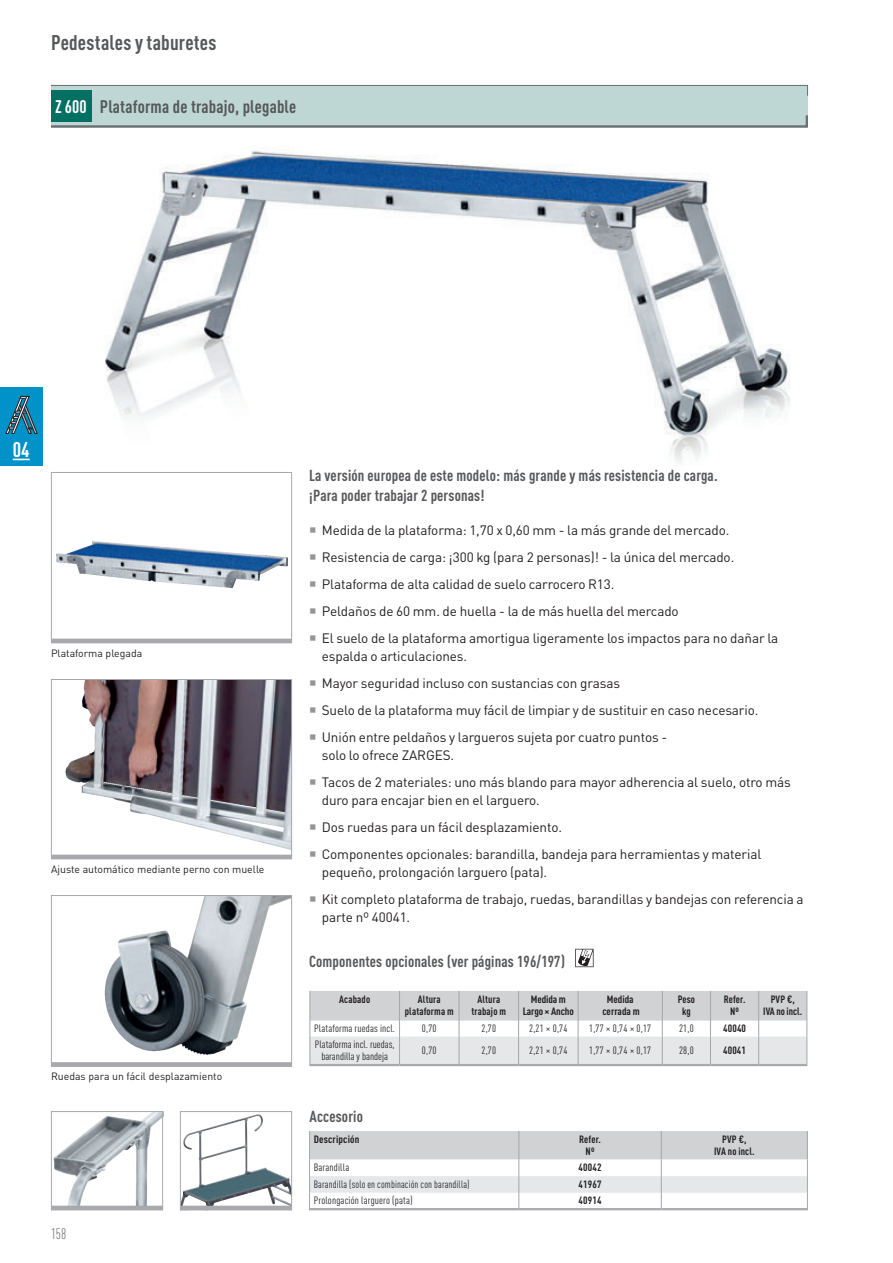
<style>
.page{position:relative;width:893px;height:1263px;background:#fff}
.page>*{position:absolute;margin:0;border:0;box-sizing:border-box;transform-origin:0 0}
.t1{font:700 condensed 21px "DIN Pro";letter-spacing:.01em;color:#57585a}
.t2{font:700 condensed 21px "DIN Pro";color:#fff}
.t3{font:700 condensed 18px "DIN Pro";letter-spacing:.01em;color:#57585a}
.t4{font:700 condensed 18px "DIN Pro";color:#fff}
.t5{font:700 condensed 15.75px/20.2px "DIN Pro";letter-spacing:.01em;color:#57585a}
.t6{font:300 condensed 15px "DIN Pro";color:#57585a}
.t7{font:13.5px/27px "DIN Pro Regular Zarges";letter-spacing:-.01em;color:#231f20}
.t8{font:condensed 10.5px/12px "DIN Pro";letter-spacing:.015em;color:#231f20;text-align:center;scale:1.06 1}
.t9{font:700 condensed 10.5px/12px "DIN Pro";letter-spacing:.015em;color:#231f20;text-align:center}
.t10{font:10.5px "DIN Pro Regular Zarges";color:#231f20}
.t11{font:700 condensed 10.5px/12px "DIN Pro";letter-spacing:.015em;color:#231f20;text-align:center;scale:1.06 1}
.t12{font:condensed 10.5px "DIN Pro";letter-spacing:.015em;color:#231f20}
.t13{font:700 condensed 10.5px/12px "DIN Pro";letter-spacing:-.01em;color:#231f20;text-align:center;scale:1.06 1}
.t14{font:4.65px "Myriad";color:#231f20}
</style>
<div class="page">
<img style="left:105px;top:151px;width:685px;height:312px">
<div style="left:51px;top:85px;width:757px;height:42px;background:#bed7d4"></div>
<svg style="left:51px;top:85px;width:757px;height:11px"></svg>
<svg style="left:51px;top:113px;width:757px;height:15px"></svg>
<svg style="left:575px;top:949px;width:19px;height:18px"></svg>
<div style="left:51px;top:90px;width:40px;height:31px;background:#007063"></div>
<img style="left:182px;top:1114px;width:108px;height:92px">
<div style="left:180px;top:1111px;width:112px;height:99px;border:1px solid #a8a9ad"></div>
<hr style="left:180px;top:1206px;width:112px;height:4px;background:#a8a9ad">
<img style="left:53px;top:1113px;width:108px;height:93px">
<div style="left:51px;top:1111px;width:112px;height:99px;border:1px solid #a8a9ad"></div>
<hr style="left:51px;top:1206px;width:112px;height:4px;background:#a8a9ad">
<img style="left:56px;top:541px;width:232px;height:48px">
<div style="left:51px;top:472px;width:241px;height:171px;border:1px solid #a8a9ad"></div>
<hr style="left:51px;top:639px;width:241px;height:4px;background:#a8a9ad">
<img style="left:53px;top:681px;width:237px;height:174px">
<div style="left:51px;top:679px;width:241px;height:180px;border:1px solid #a8a9ad"></div>
<hr style="left:51px;top:855px;width:241px;height:4px;background:#a8a9ad">
<div style="left:51px;top:1062px;width:241px;height:5px;background:#a8a9ad"></div>
<img style="left:70px;top:897px;width:220px;height:166px">
<div style="left:51px;top:895px;width:241px;height:171px;border:1px solid #a8a9ad"></div>
<svg style="left:309px;top:1131px;width:499px;height:77px"></svg>
<hr style="left:309px;top:1208px;width:210px;height:2px;background:#a8a9ad">
<hr style="left:519px;top:1208px;width:142px;height:2px;background:#a8a9ad">
<hr style="left:661px;top:1208px;width:147px;height:2px;background:#a8a9ad">
<svg style="left:309px;top:991px;width:498px;height:73px"></svg>
<hr style="left:309px;top:1064px;width:90px;height:2px;background:#a8a9ad">
<hr style="left:399px;top:1064px;width:60px;height:2px;background:#a8a9ad">
<hr style="left:459px;top:1064px;width:60px;height:2px;background:#a8a9ad">
<hr style="left:519px;top:1064px;width:59px;height:2px;background:#a8a9ad">
<hr style="left:578px;top:1064px;width:84px;height:2px;background:#a8a9ad">
<hr style="left:662px;top:1064px;width:48px;height:2px;background:#a8a9ad">
<hr style="left:710px;top:1064px;width:49px;height:2px;background:#a8a9ad">
<hr style="left:759px;top:1064px;width:48px;height:2px;background:#a8a9ad">
<div style="left:0;top:387px;width:43px;height:79px;background:#0092c8"></div>
<svg style="left:13px;top:459px;width:17px;height:1px"></svg>
<svg style="left:5px;top:396px;width:33px;height:38px"></svg>
<p class="t1" style="left:51px;top:30px;width:167px">Pedestales y taburetes</p>
<p class="t4" style="left:55px;top:96px;width:33px">Z 600</p>
<p class="t3" style="left:100px;top:96px;width:198px">Plataforma de trabajo, plegable</p>
<p class="t2" style="left:13px;top:437px;width:18px">04</p>
<p class="t10" style="left:51px;top:646px;width:93px">Plataforma plegada</p>
<p class="t10" style="left:51px;top:862px;width:215px">Ajuste automático mediante perno con muelle</p>
<p class="t10" style="left:51px;top:1070px;width:173px">Ruedas para un fácil desplazamiento</p>
<p class="t6" style="left:51px;top:1225px;width:17px">158</p>
<p class="t5" style="left:309px;top:465px;width:410px">La versión europea de este modelo: más grande y más resistencia de carga. ¡Para poder trabajar 2 personas!</p>
<p class="t7" style="left:322px;top:516px;width:458px">Medida de la plataforma: 1,70 x 0,60 mm - la más grande del mercado.<br>Resistencia de carga: ¡300 kg (para 2 personas)! - la única del mercado.<br>Plataforma de alta calidad de suelo carrocero R13.<br>Peldaños de 60 mm. de huella - la de más huella del mercado<br>El suelo de la plataforma amortigua ligeramente los impactos para no dañar la</p>
<p class="t7" style="left:322px;top:642px;width:438px">espalda o articulaciones.<br>Mayor seguridad incluso con sustancias con grasas<br>Suelo de la plataforma muy fácil de limpiar y de sustituir en caso necesario.<br>Unión entre peldaños y largueros sujeta por cuatro puntos -</p>
<p class="t7" style="left:322px;top:741px;width:471px">solo lo ofrece ZARGES.<br>Tacos de 2 materiales: uno más blando para mayor adherencia al suelo, otro más</p>
<p class="t7" style="left:322px;top:786px;width:441px">duro para encajar bien en el larguero.<br>Dos ruedas para un fácil desplazamiento.<br>Componentes opcionales: barandilla, bandeja para herramientas y material</p>
<p class="t7" style="left:322px;top:858px;width:483px">pequeño, prolongación larguero (pata).<br>Kit completo plataforma de trabajo, ruedas, barandillas y bandejas con referencia a</p>
<p class="t7" style="left:322px;top:903px;width:90px">parte nº 40041.</p>
<p class="t5" style="left:309px;top:951px;width:257px">Componentes opcionales (ver páginas 196/197)</p>
<p class="t14" style="left:322px;top:603px;width:42px">TankwLTR1_IL_ai.eps</p>
<p class="t9" style="left:339px;top:993px;width:32px">Acabado</p>
<p class="t9" style="left:405px;top:993px;width:50px">Altura plataforma m</p>
<p class="t9" style="left:472px;top:993px;width:36px">Altura trabajo m</p>
<p class="t13" style="left:523px;top:993px;width:50px">Medida m<br>Largo × Ancho</p>
<p class="t11" style="left:602px;top:993px;width:37px">Medida cerrada m</p>
<p class="t9" style="left:678px;top:993px;width:19px">Peso kg</p>
<p class="t9" style="left:724px;top:993px;width:23px">Refer.<br>Nº</p>
<p class="t9" style="left:763px;top:993px;width:40px">PVP €,<br>IVA no incl.</p>
<p class="t8" style="left:314px;top:1022px;width:78px">Plataforma ruedas incl.</p>
<p class="t8" style="left:422px;top:1022px;width:15px">0,70</p>
<p class="t8" style="left:481px;top:1022px;width:15px">2,70</p>
<p class="t8" style="left:529px;top:1022px;width:38px">2,21 × 0,74</p>
<p class="t8" style="left:589px;top:1022px;width:60px">1,77 × 0,74 × 0,17</p>
<p class="t8" style="left:679px;top:1022px;width:15px">21,0</p>
<p class="t11" style="left:723px;top:1022px;width:23px">40040</p>
<p class="t8" style="left:315px;top:1038px;width:77px">Plataforma incl. ruedas, barandilla y bandeja</p>
<p class="t8" style="left:422px;top:1044px;width:15px">0,70</p>
<p class="t8" style="left:481px;top:1044px;width:15px">2,70</p>
<p class="t8" style="left:529px;top:1044px;width:38px">2,21 × 0,74</p>
<p class="t8" style="left:589px;top:1044px;width:60px">1,77 × 0,74 × 0,17</p>
<p class="t8" style="left:679px;top:1044px;width:15px">28,0</p>
<p class="t11" style="left:723px;top:1044px;width:23px">40041</p>
<p class="t5" style="left:310px;top:1106px;width:55px">Accesorio</p>
<p class="t11" style="left:314px;top:1133px;width:45px">Descripción</p>
<p class="t9" style="left:579px;top:1133px;width:23px">Refer.<br>Nº</p>
<p class="t9" style="left:714px;top:1133px;width:42px">PVP €,<br>IVA no incl.</p>
<p class="t8" style="left:314px;top:1161px;width:35px">Barandilla</p>
<p class="t11" style="left:579px;top:1161px;width:23px">40042</p>
<p class="t12" style="left:314px;top:1178px;width:157px">Barandilla (solo en combinación con barandilla)</p>
<p class="t11" style="left:579px;top:1178px;width:23px">41967</p>
<p class="t8" style="left:314px;top:1194px;width:95px">Prolongación larguero (pata)</p>
<p class="t11" style="left:579px;top:1194px;width:23px">40914</p>
</div>
